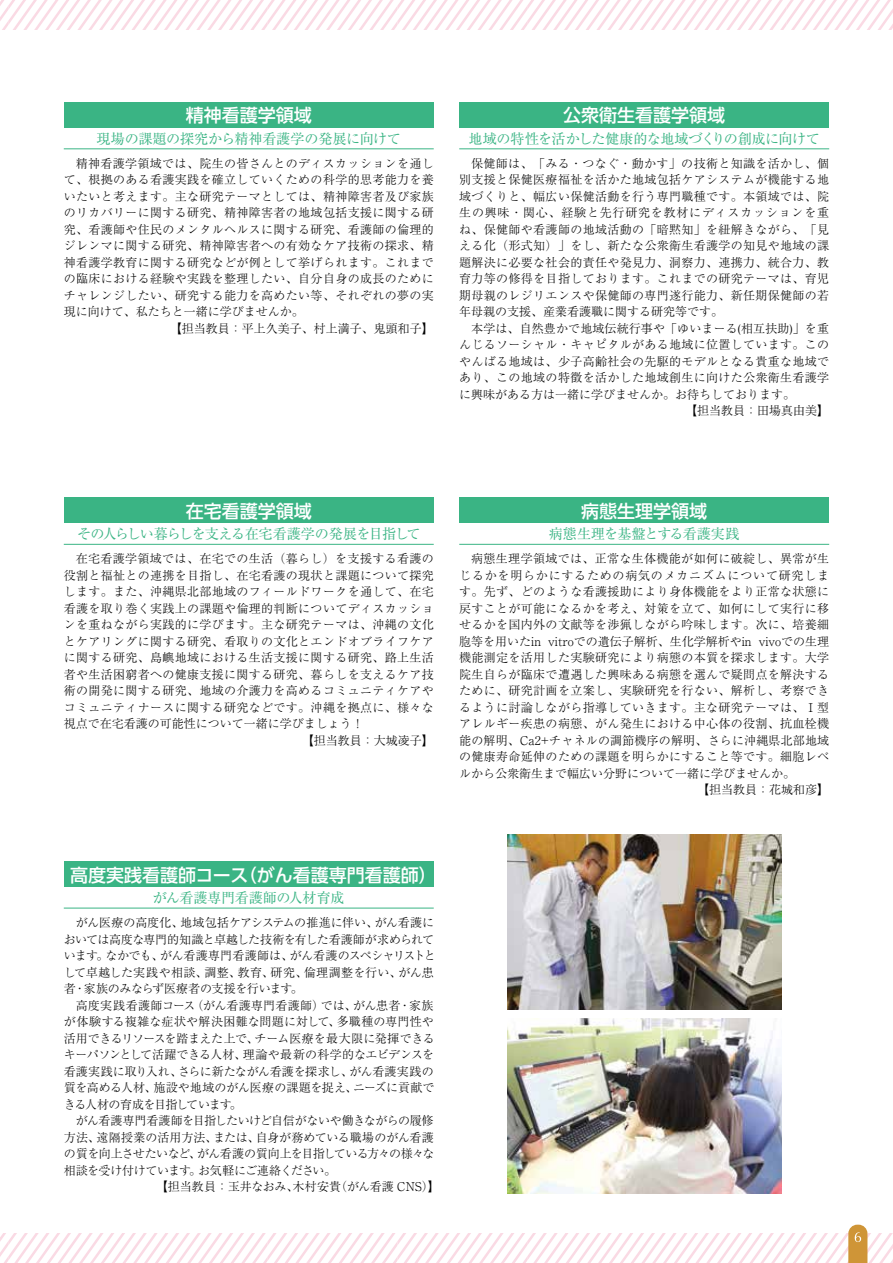
<style>
.page{position:relative;width:893px;height:1263px;background:#fff}
.page>*{position:absolute;margin:0;border:0;box-sizing:border-box;transform-origin:0 0}
.t1{font:500 18px "UD Shin Go Pr 6";color:#fff}
.t2{font:14.1px "Ryumin Pro";letter-spacing:-.03em;color:#3ab484}
.t3{font:14.1px "Ryumin Pro";letter-spacing:-.01em;color:#3ab484}
.t4{font:14.1px "Ryumin Pro";letter-spacing:-.07em;color:#3ab484}
.t5{font:300 12px/16.5px "Ryumin Pro";letter-spacing:.03em;color:#000;text-align:justify}
.t6{font:300 12px "Ryumin Pro";color:#000}
.t7{font:300 12px/16.5px "Ryumin Pro";letter-spacing:-.015em;color:#000}
.t8{font:300 12px "Ryumin Pro";letter-spacing:-.05em;color:#000}
.t9{font:300 12px "Ryumin Pro";letter-spacing:-.035em;color:#000}
.t10{font:300 12px "Ryumin Pro";letter-spacing:.01em;color:#000}
.t11{font:300 12px "Ryumin Pro";letter-spacing:.065em;color:#000}
.t12{font:300 12px "Ryumin Pro";letter-spacing:-.005em;color:#000}
.t13{font:300 12px "Ryumin Pro";letter-spacing:-.03em;color:#000}
</style>
<div class="page">
<svg style="left:0;top:0;width:893px;height:30px"></svg>
<svg style="left:0;top:1233px;width:893px;height:30px"></svg>
<svg style="left:848px;top:1225px;width:19px;height:38px"></svg>
<hr style="left:64px;top:908px;width:370px;height:1px;background:#3ab484">
<div style="left:64px;top:861px;width:370px;height:26px;background:#3ab484"></div>
<hr style="left:459px;top:148px;width:370px;height:1px;background:#3ab484">
<div style="left:459px;top:102px;width:370px;height:26px;background:#3ab484"></div>
<hr style="left:459px;top:544px;width:370px;height:1px;background:#3ab484">
<div style="left:459px;top:497px;width:370px;height:26px;background:#3ab484"></div>
<hr style="left:64px;top:148px;width:370px;height:1px;background:#3ab484">
<div style="left:64px;top:102px;width:370px;height:26px;background:#3ab484"></div>
<hr style="left:64px;top:544px;width:370px;height:1px;background:#3ab484">
<div style="left:64px;top:497px;width:370px;height:26px;background:#3ab484"></div>
<img style="left:507px;top:835px;width:274px;height:175px">
<img style="left:507px;top:1018px;width:274px;height:175px">
<h1 class="t1" style="left:186px;top:101px;width:127px">精神看護学領域</h1>
<p class="t3" style="left:97px;top:127px;width:306px">現場の課題の探究から精神看護学の発展に向けて</p>
<p class="t5" style="left:76px;top:154px;width:359px">精神看護学領域では、院生の皆さんとのディスカッションを通し</p>
<p class="t5" style="left:64px;top:171px;width:371px">て、根拠のある看護実践を確立していくための科学的思考能力を養</p>
<p class="t5" style="left:64px;top:187px;width:371px">いたいと考えます。主な研究テーマとしては、精神障害者及び家族</p>
<p class="t5" style="left:64px;top:204px;width:371px">のリカバリーに関する研究、精神障害者の地域包括支援に関する研</p>
<p class="t5" style="left:64px;top:220px;width:371px">究、看護師や住民のメンタルヘルスに関する研究、看護師の倫理的</p>
<p class="t5" style="left:64px;top:237px;width:371px">ジレンマに関する研究、精神障害者への有効なケア技術の探求、精</p>
<p class="t5" style="left:64px;top:253px;width:371px">神看護学教育に関する研究などが例として挙げられます。これまで</p>
<p class="t5" style="left:64px;top:270px;width:371px">の臨床における経験や実践を整理したい、自分自身の成長のために</p>
<p class="t5" style="left:64px;top:286px;width:371px">チャレンジしたい、研究する能力を高めたい等、それぞれの夢の実</p>
<p class="t6" style="left:64px;top:302px;width:242px">現に向けて、私たちと一緒に学びませんか。</p>
<p class="t6" style="left:170px;top:319px;width:266px">【担当教員：平上久美子、村上満子、鬼頭和子】</p>
<h1 class="t1" style="left:563px;top:101px;width:163px">公衆衛生看護学領域</h1>
<p class="t2" style="left:469px;top:127px;width:353px">地域の特性を活かした健康的な地域づくりの創成に向けて</p>
<p class="t5" style="left:459px;top:154px;width:371px;text-indent:12px">保健師は、「みる・つなぐ・動かす」の技術と知識を活かし、個別支援と保健医療福祉を活かた地域包括ケアシステムが機能する地域づくりと、幅広い保健活動を行う専門職種です。本領域では、院生の興味・関心、経験と先行研究を教材にディスカッションを重ね、保健師や看護師の地域活動の「暗黙知」を紐解きながら、「見える化（形式知）」をし、新たな公衆衛生看護学の知見や地域の課題解決に必要な社会的責任や発見力、洞察力、連携力、統合力、教育力等の修得を目指しております。これまでの研究テーマは、育児期母親のレジリエンスや保健師の専門遂行能力、新任期保健師の若年母親の支援、産業看護職に関する研究等です。</p>
<p class="t10" style="left:471px;top:319px;width:359px">本学は、自然豊かで地域伝統行事や「ゆいまーる(相互扶助)」を重</p>
<p class="t5" style="left:459px;top:336px;width:371px">んじるソーシャル・キャピタルがある地域に位置しています。この</p>
<p class="t5" style="left:459px;top:352px;width:371px">やんばる地域は、少子高齢社会の先駆的モデルとなる貴重な地域で</p>
<p class="t5" style="left:459px;top:369px;width:371px">あり、この地域の特徴を活かした地域創生に向けた公衆衛生看護学</p>
<p class="t6" style="left:459px;top:385px;width:338px">に興味がある方は一緒に学びませんか。お待ちしております。</p>
<p class="t6" style="left:685px;top:401px;width:145px">【担当教員：田場真由美】</p>
<h1 class="t1" style="left:186px;top:496px;width:127px">在宅看護学領域</h1>
<p class="t4" style="left:77px;top:523px;width:345px">その人らしい暮らしを支える在宅看護学の発展を目指して</p>
<p class="t5" style="left:76px;top:550px;width:359px">在宅看護学領域では、在宅での生活（暮らし）を支援する看護の</p>
<p class="t5" style="left:64px;top:566px;width:371px">役割と福祉との連携を目指し、在宅看護の現状と課題について探究</p>
<p class="t5" style="left:64px;top:583px;width:371px">します。また、沖縄県北部地域のフィールドワークを通して、在宅</p>
<p class="t5" style="left:64px;top:599px;width:371px">看護を取り巻く実践上の課題や倫理的判断についてディスカッショ</p>
<p class="t5" style="left:64px;top:616px;width:371px">ンを重ねながら実践的に学びます。主な研究テーマは、沖縄の文化</p>
<p class="t5" style="left:64px;top:632px;width:371px">とケアリングに関する研究、看取りの文化とエンドオブライフケア</p>
<p class="t5" style="left:64px;top:649px;width:371px">に関する研究、島嶼地域における生活支援に関する研究、路上生活</p>
<p class="t5" style="left:64px;top:665px;width:371px">者や生活困窮者への健康支援に関する研究、暮らしを支えるケア技</p>
<p class="t5" style="left:64px;top:682px;width:371px">術の開発に関する研究、地域の介護力を高めるコミュニティケアや</p>
<p class="t5" style="left:64px;top:698px;width:371px">コミュニティナースに関する研究などです。沖縄を拠点に、様々な</p>
<p class="t6" style="left:64px;top:714px;width:302px">視点で在宅看護の可能性について一緒に学びましょう！</p>
<p class="t6" style="left:302px;top:731px;width:133px">【担当教員：大城凌子】</p>
<h1 class="t1" style="left:581px;top:496px;width:127px">病態生理学領域</h1>
<p class="t2" style="left:549px;top:523px;width:192px">病態生理を基盤とする看護実践</p>
<p class="t5" style="left:471px;top:550px;width:359px">病態生理学領域では、正常な生体機能が如何に破綻し、異常が生</p>
<p class="t11" style="left:459px;top:566px;width:371px">じるかを明らかにするための病気のメカニズムについて研究しま</p>
<p class="t5" style="left:459px;top:583px;width:371px">す。先ず、どのような看護援助により身体機能をより正常な状態に</p>
<p class="t5" style="left:459px;top:599px;width:371px">戻すことが可能になるかを考え、対策を立て、如何にして実行に移</p>
<p class="t5" style="left:459px;top:616px;width:371px">せるかを国内外の文献等を渉猟しながら吟味します。次に、培養細</p>
<p class="t6" style="left:459px;top:632px;width:371px">胞等を用いたin vitroでの遺伝子解析、生化学解析やin vivoでの生理</p>
<p class="t5" style="left:459px;top:649px;width:371px">機能測定を活用した実験研究により病態の本質を探求します。大学</p>
<p class="t5" style="left:459px;top:665px;width:371px">院生自らが臨床で遭遇した興味ある病態を選んで疑問点を解決する</p>
<p class="t5" style="left:459px;top:682px;width:371px">ために、研究計画を立案し、実験研究を行ない、解析し、考察でき</p>
<p class="t5" style="left:459px;top:698px;width:371px">るように討論しながら指導していきます。主な研究テーマは、Ⅰ型</p>
<p class="t5" style="left:459px;top:715px;width:371px">アレルギー疾患の病態、がん発生における中心体の役割、抗血栓機</p>
<p class="t5" style="left:459px;top:731px;width:372px">能の解明、Ca2+チャネルの調節機序の解明、さらに沖縄県北部地域</p>
<p class="t5" style="left:459px;top:748px;width:371px">の健康寿命延伸のための課題を明らかにすること等です。細胞レベ</p>
<p class="t6" style="left:459px;top:764px;width:338px">ルから公衆衛生まで幅広い分野について一緒に学びませんか。</p>
<p class="t6" style="left:697px;top:780px;width:133px">【担当教員：花城和彦】</p>
<h1 class="t1" style="left:70px;top:860px;width:368px">高度実践看護師コース（がん看護専門看護師）</h1>
<p class="t3" style="left:153px;top:887px;width:193px">がん看護専門看護師の人材育成</p>
<p class="t7" style="left:64px;top:913px;width:374px;text-indent:12px">がん医療の高度化、地域包括ケアシステムの推進に伴い、がん看護においては高度な専門的知識と卓越した技術を有した看護師が求められています。なかでも、がん看護専門看護師は、がん看護のスペシャリストとして卓越した実践や相談、調整、教育、研究、倫理調整を行い、がん患者・家族のみならず医療者の支援を行います。</p>
<p class="t5" style="left:64px;top:996px;width:372px;text-indent:12px">高度実践看護師コース（がん看護専門看護師）では、がん患者・家族が体験する複雑な症状や解決困難な問題に対して、多職種の専門性や活用できるリソースを踏まえた上で、チーム医療を最大限に発揮できるキーパソンとして活躍できる人材、理論や最新の科学的なエビデンスを看護実践に取り入れ、さらに新たながん看護を探求し、がん看護実践の質を高める人材、施設や地域のがん医療の課題を捉え、ニーズに貢献できる人材の育成を目指しています。</p>
<p class="t9" style="left:76px;top:1111px;width:359px">がん看護専門看護師を目指したいけど自信がないや働きながらの履修</p>
<p class="t6" style="left:64px;top:1128px;width:371px">方法、遠隔授業の活用方法、または、自身が務めている職場のがん看護</p>
<p class="t8" style="left:64px;top:1144px;width:372px">の質を向上させたいなど、がん看護の質向上を目指している方々の様々な</p>
<p class="t13" style="left:64px;top:1161px;width:274px">相談を受け付けています。お気軽にご連絡ください。</p>
<p class="t12" style="left:156px;top:1177px;width:285px">【担当教員：玉井なおみ、木村安貴（がん看護 CNS）】</p>
</div>
